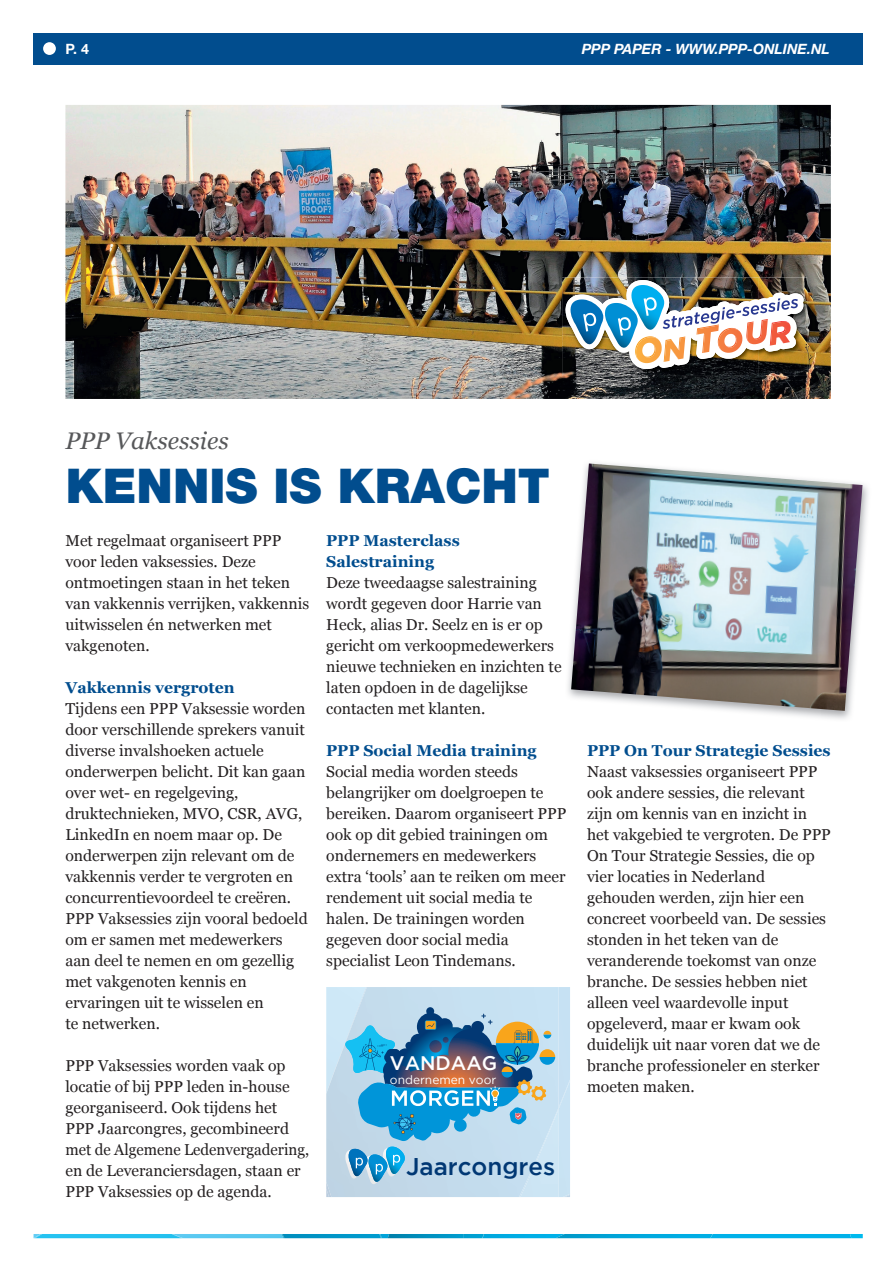
<style>
.page{position:relative;width:893px;height:1263px;background:#fff}
.page>*{position:absolute;margin:0;border:0;box-sizing:border-box;transform-origin:0 0}
.t1{font:900 48px "Helvetica Neue";color:#014d8e}
.t2{font:500 24.15px "Gotham";color:#013874}
.t3{font:italic 24px "Georgia";color:#57585a}
.t4{font:500 19.65px "Gotham";color:#fff}
.t5{font:15.75px/21px "Georgia";color:#231f20}
.t6{font:700 15.75px/21px "Georgia";color:#014d8e}
.t7{font:italic 700 14.25px "Helvetica Neue";color:#fff}
.t8{font:700 14.25px "Helvetica Neue";color:#fff}
.t9{font:12px "Gotham";color:#fff}
</style>
<div class="page">
<div style="left:34px;top:33px;width:829px;height:32px;background:#014d8e"></div>
<div style="left:43px;top:42px;width:13px;height:13px;background:#fff;border-radius:50%"></div>
<img style="left:183px;top:1234px;width:98px;height:4px">
<img style="left:282px;top:1234px;width:97px;height:4px">
<svg style="left:379px;top:1234px;width:9px;height:4px"></svg>
<img style="left:484px;top:1234px;width:72px;height:4px">
<img style="left:388px;top:1234px;width:96px;height:4px">
<img style="left:35px;top:1234px;width:147px;height:4px">
<svg style="left:851px;top:1234px;width:12px;height:4px"></svg>
<img style="left:713px;top:1234px;width:138px;height:4px">
<img style="left:556px;top:1234px;width:157px;height:4px">
<img style="left:65px;top:105px;width:766px;height:294px">
<img style="left:568px;top:484px;width:300px;height:235px">
<img style="left:571px;top:463px;width:291px;height:248px">
<img style="left:562px;top:277px;width:98px;height:99px">
<img style="left:660px;top:277px;width:98px;height:2px">
<img style="left:758px;top:277px;width:49px;height:99px">
<img style="left:660px;top:369px;width:98px;height:7px">
<img style="left:563px;top:279px;width:241px;height:90px">
<img style="left:558px;top:1110px;width:12px;height:87px">
<img style="left:558px;top:1108px;width:12px;height:2px">
<img style="left:326px;top:987px;width:232px;height:210px">
<img style="left:558px;top:987px;width:12px;height:121px">
<img style="left:326px;top:1182px;width:5px;height:15px">
<svg style="left:326px;top:1188px;width:3px;height:9px"></svg>
<svg style="left:563px;top:1194px;width:7px;height:3px"></svg>
<svg style="left:344px;top:1007px;width:211px;height:177px;background:#83b1ca"></svg>
<p class="t8" style="left:65px;top:40px;width:25px">P. 4</p>
<p class="t7" style="left:582px;top:40px;width:250px">PPP PAPER - WWW.PPP-ONLINE.NL</p>
<h3 class="t3" style="left:65px;top:423px;width:165px">PPP Vaksessies</h3>
<h1 class="t1" style="left:65px;top:457px;width:486px">KENNIS IS KRACHT</h1>
<p class="t5" style="left:65px;top:529px;width:245px">Met regelmaat organiseert PPP voor leden vaksessies. Deze ontmoetingen staan in het teken van vakkennis verrijken, vakkennis uitwisselen én netwerken met vakgenoten.</p>
<p class="t6" style="left:65px;top:676px;width:171px">Vakkennis vergroten</p>
<p class="t5" style="left:65px;top:697px;width:244px">Tijdens een PPP Vaksessie worden door verschillende sprekers vanuit diverse invalshoeken actuele onderwerpen belicht. Dit kan gaan over wet- en regelgeving, druktechnieken, MVO, CSR, AVG,<br>LinkedIn en noem maar op. De onderwerpen zijn relevant om de vakkennis verder te vergroten en concurrentievoordeel te creëren.<br>PPP Vaksessies zijn vooral bedoeld om er samen met medewerkers aan deel te nemen en om gezellig met vakgenoten kennis en ervaringen uit te wisselen en<br>te netwerken.</p>
<p class="t5" style="left:65px;top:1054px;width:245px">PPP Vaksessies worden vaak op locatie of bij PPP leden in-house georganiseerd. Ook tijdens het<br>PPP Jaarcongres, gecombineerd met de Algemene Ledenvergadering, en de Leveranciersdagen, staan er<br>PPP Vaksessies op de agenda.</p>
<p class="t6" style="left:326px;top:529px;width:135px">PPP Masterclass<br>Salestraining</p>
<p class="t5" style="left:326px;top:571px;width:237px">Deze tweedaagse salestraining wordt gegeven door Harrie van<br>Heck, alias Dr. Seelz en is er op gericht om verkoopmedewerkers nieuwe technieken en inzichten te laten opdoen in de dagelijkse contacten met klanten.</p>
<p class="t6" style="left:326px;top:739px;width:212px">PPP Social Media training</p>
<p class="t5" style="left:326px;top:760px;width:242px">Social media worden steeds belangrijker om doelgroepen te bereiken. Daarom organiseert PPP ook op dit gebied trainingen om ondernemers en medewerkers extra ‘tools’ aan te reiken om meer rendement uit social media te halen. De trainingen worden gegeven door social media specialist Leon Tindemans.</p>
<p class="t4" style="left:390px;top:1051px;width:109px">VANDAAG</p>
<p class="t9" style="left:390px;top:1073px;width:108px">ondernemen voor</p>
<h2 class="t2" style="left:406px;top:1152px;width:151px">Jaarcongres</h2>
<p class="t6" style="left:587px;top:739px;width:245px">PPP On Tour Strategie Sessies</p>
<p class="t5" style="left:587px;top:760px;width:245px">Naast vaksessies organiseert PPP ook andere sessies, die relevant zijn om kennis van en inzicht in het vakgebied te vergroten. De PPP<br>On Tour Strategie Sessies, die op vier locaties in Nederland gehouden werden, zijn hier een concreet voorbeeld van. De sessies stonden in het teken van de veranderende toekomst van onze branche. De sessies hebben niet alleen veel waardevolle input opgeleverd, maar er kwam ook duidelijk uit naar voren dat we de branche professioneler en sterker moeten maken.</p>
</div>
